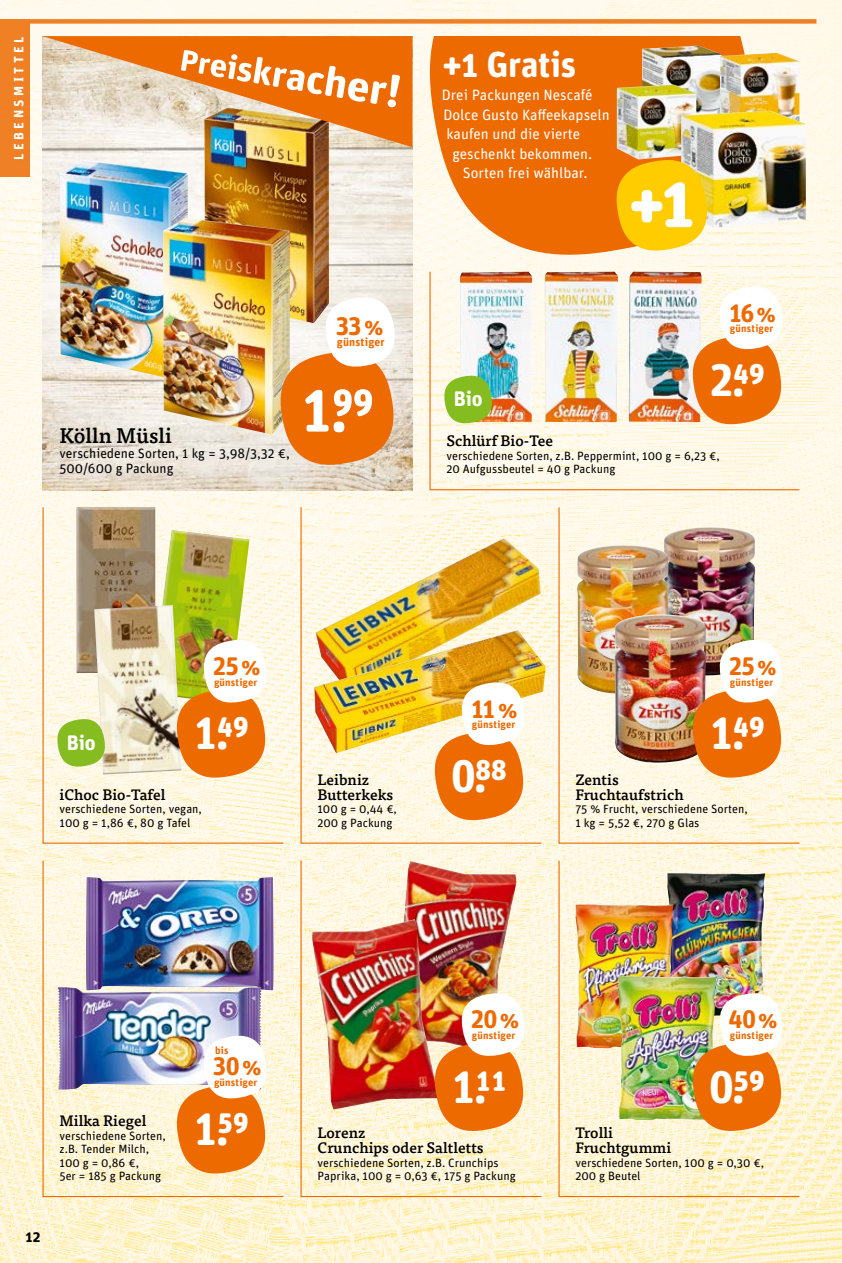
<style>
.page{position:relative;width:842px;height:1263px;background:#fff}
.page>*{position:absolute;margin:0;border:0;box-sizing:border-box;transform-origin:0 0}
.t1{font:700 105px "Unit Rounded OT";color:#fff}
.t2{font:60px "tegut Preise";color:#fff}
.t3{font:45.6px "tegut Preise";color:#fff}
.t4{font:700 36px "Unit Rounded OT";letter-spacing:-.005em;color:#fff}
.t5{font:25.35px "tegut Preise";letter-spacing:-.035em;color:#ed6a00}
.t6{font:500 21px "Tisa OT";color:#000}
.t7{font:700 21px "Unit Rounded OT";letter-spacing:-.005em;color:#fff}
.t8{font:500 15px/15px "Tisa OT";color:#000}
.t9{font:15px "Unit Rounded OT";color:#fff}
.t10{font:700 15px "Unit Rounded OT";color:#000}
.t11{font:13.5px/15px "Unit Rounded OT";color:#000}
.t12{font:700 13.5px "Unit Rounded OT";letter-spacing:.26em;color:#fff}
.t13{font:12px/13.5px "Unit Rounded OT";color:#000}
.t14{font:700 11.55px "Unit Rounded OT";letter-spacing:.015em;color:#ed6a00}
.t15{font:700 10.5px "Unit Rounded OT";letter-spacing:.015em;color:#ed6a00}
.s1{font-family:"Unit Rounded OT";font-weight:700;font-size:24.75px}
</style>
<div class="page">
<img style="left:0;top:0;width:842px;height:1263px">
<div style="left:0;top:19px;width:30px;height:158px;background:#ef8024"></div>
<div style="left:30px;top:19px;width:786px;height:5px;background:#ef8024"></div>
<img style="left:43px;top:147px;width:369px;height:343px">
<img style="left:204px;top:147px;width:125px;height:149px">
<img style="left:60px;top:160px;width:128px;height:218px">
<img style="left:163px;top:218px;width:127px;height:217px">
<svg style="left:278px;top:296px;width:118px;height:171px"></svg>
<svg style="left:43px;top:36px;width:369px;height:111px;background:#e6a76d"></svg>
<svg style="left:429px;top:36px;width:329px;height:219px;background:#ef7f24"></svg>
<img style="left:642px;top:46px;width:80px;height:65px">
<img style="left:720px;top:53px;width:79px;height:58px">
<img style="left:617px;top:85px;width:79px;height:73px">
<img style="left:681px;top:111px;width:125px;height:117px">
<svg style="left:615px;top:158px;width:94px;height:94px;background:#f9c319"></svg>
<img style="left:42px;top:859px;width:243px;height:338px">
<img style="left:300px;top:506px;width:243px;height:338px">
<svg style="left:42px;top:506px;width:243px;height:338px"></svg>
<img style="left:429px;top:271px;width:371px;height:220px">
<img style="left:300px;top:859px;width:243px;height:338px">
<img style="left:558px;top:506px;width:242px;height:338px">
<img style="left:558px;top:859px;width:242px;height:338px">
<p class="t12" style="left:11px;top:160px;width:125px;rotate:-90deg">LEBENSMITTEL</p>
<h3 class="t6" style="left:60px;top:423px;width:114px">Kölln Müsli</h3>
<p class="t11" style="left:60px;top:446px;width:232px">verschiedene Sorten, 1 kg = 3,98/3,32 €,<br>500/600 g Packung</p>
<h3 class="t5" style="left:336px;top:311px;width:49px">33<span class="s1">%</span></h3>
<p class="t14" style="left:337px;top:335px;width:49px">günstiger</p>
<h2 class="t2" style="left:301px;top:376px;width:74px">1.99</h2>
<h3 class="t4" style="left:442px;top:43px;width:136px">+1 Gratis</h3>
<p class="t9" style="left:442px;top:86px;width:152px">Drei Packungen Nescafé</p>
<p class="t9" style="left:443px;top:106px;width:168px">Dolce Gusto Kaffeekapseln</p>
<p class="t9" style="left:446px;top:125px;width:135px">kaufen und die vierte</p>
<p class="t9" style="left:452px;top:145px;width:141px">geschenkt bekommen.</p>
<p class="t9" style="left:463px;top:164px;width:126px">Sorten frei wählbar.</p>
<h1 class="t1" style="left:628px;top:149px;width:69px">+1</h1>
<h3 class="t7" style="left:454px;top:386px;width:31px">Bio</h3>
<h3 class="t5" style="left:729px;top:298px;width:49px">16<span class="s1">%</span></h3>
<p class="t15" style="left:730px;top:322px;width:45px">günstiger</p>
<h3 class="t3" style="left:709px;top:353px;width:57px">2.49</h3>
<p class="t8" style="left:446px;top:434px;width:108px">Schlürf Bio-Tee</p>
<p class="t13" style="left:446px;top:449px;width:275px">verschiedene Sorten, z.B. Peppermint, 100 g = 6,23 €,<br>20 Aufgussbeutel = 40 g Packung</p>
<h3 class="t5" style="left:213px;top:651px;width:49px">25<span class="s1">%</span></h3>
<h3 class="t7" style="left:67px;top:730px;width:31px">Bio</h3>
<p class="t15" style="left:214px;top:676px;width:45px">günstiger</p>
<h3 class="t3" style="left:193px;top:707px;width:57px">1.49</h3>
<p class="t8" style="left:60px;top:787px;width:107px">iChoc Bio-Tafel</p>
<p class="t13" style="left:60px;top:802px;width:144px">verschiedene Sorten, vegan,<br>100 g = 1,86 €, 80 g Tafel</p>
<p class="t8" style="left:317px;top:772px;width:77px">Leibniz<br>Butterkeks</p>
<p class="t13" style="left:317px;top:802px;width:81px">100 g = 0,44 €,<br>200 g Packung</p>
<h3 class="t5" style="left:471px;top:694px;width:48px">11<span class="s1">%</span></h3>
<p class="t15" style="left:472px;top:718px;width:45px">günstiger</p>
<h3 class="t3" style="left:451px;top:749px;width:57px">0.88</h3>
<h3 class="t5" style="left:729px;top:651px;width:49px">25<span class="s1">%</span></h3>
<p class="t15" style="left:730px;top:676px;width:45px">günstiger</p>
<h3 class="t3" style="left:709px;top:707px;width:57px">1.49</h3>
<p class="t8" style="left:575px;top:772px;width:110px">Zentis<br>Fruchtaufstrich</p>
<p class="t13" style="left:575px;top:802px;width:174px">75 % Frucht, verschiedene Sorten,<br>1 kg = 5,52 €, 270 g Glas</p>
<p class="t10" style="left:26px;top:1227px;width:17px">12</p>
<p class="t8" style="left:60px;top:1113px;width:89px">Milka Riegel</p>
<p class="t13" style="left:60px;top:1129px;width:108px">verschiedene Sorten, z.B. Tender Milch,<br>100 g = 0,86 €,<br>5er = 185 g Packung</p>
<p class="t15" style="left:215px;top:1044px;width:15px">bis</p>
<h3 class="t5" style="left:213px;top:1051px;width:50px">30<span class="s1">%</span></h3>
<p class="t15" style="left:214px;top:1076px;width:45px">günstiger</p>
<h3 class="t3" style="left:193px;top:1103px;width:57px">1.59</h3>
<h3 class="t5" style="left:471px;top:1005px;width:50px">20<span class="s1">%</span></h3>
<p class="t15" style="left:472px;top:1029px;width:45px">günstiger</p>
<h3 class="t3" style="left:451px;top:1060px;width:57px">1.11</h3>
<p class="t8" style="left:317px;top:1125px;width:168px">Lorenz<br>Crunchips oder Saltletts</p>
<p class="t13" style="left:317px;top:1156px;width:200px">verschiedene Sorten, z.B. Crunchips<br>Paprika, 100 g = 0,63 €, 175 g Packung</p>
<h3 class="t5" style="left:729px;top:1005px;width:50px">40<span class="s1">%</span></h3>
<p class="t15" style="left:730px;top:1029px;width:45px">günstiger</p>
<h3 class="t3" style="left:709px;top:1060px;width:57px">0.59</h3>
<p class="t8" style="left:575px;top:1125px;width:97px">Trolli<br>Fruchtgummi</p>
<p class="t13" style="left:575px;top:1156px;width:190px">verschiedene Sorten, 100 g = 0,30 €,<br>200 g Beutel</p>
</div>
